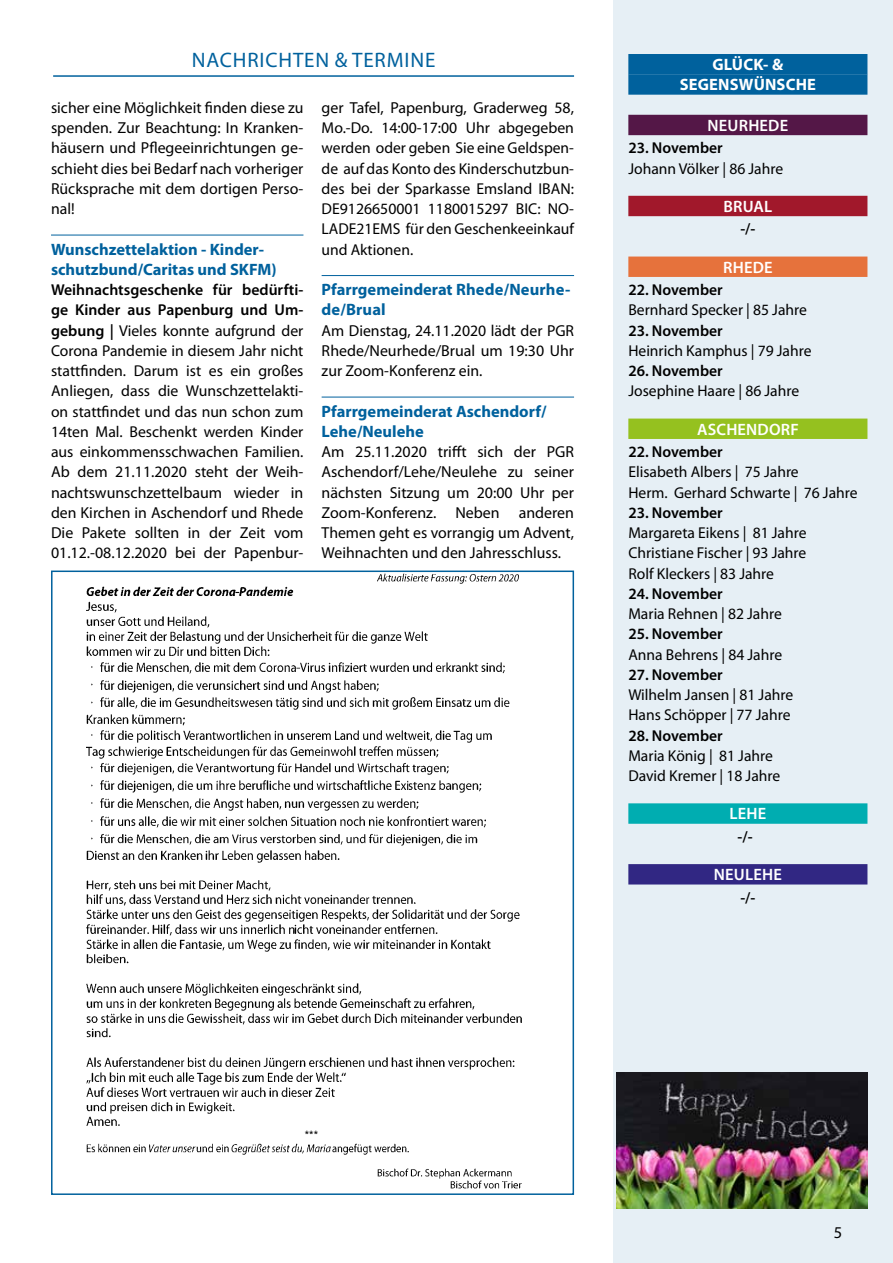
<style>
.page{position:relative;width:893px;height:1263px;background:#fff}
.page>*{position:absolute;margin:0;border:0;box-sizing:border-box;transform-origin:0 0}
.t1{font:21px "Myriad Pro";letter-spacing:.04em;color:#00619d}
.t2{font:700 16.5px/20.2px "Myriad Pro";color:#00619d}
.t3{font:600 16.5px "Myriad Pro";letter-spacing:.01em;color:#fff}
.t4{font:700 16.5px/20.2px "Myriad Pro";letter-spacing:.01em;color:#fff;text-align:center}
.t5{font:16.5px "Myriad Pro";color:#000}
.t6{font:15.9px/20.2px "Myriad Pro";color:#000;text-align:justify}
.t7{font:15.75px/20.2px "Myriad Pro";color:#000}
.t8{font:600 15.75px "Myriad Pro";color:#000}
.t9{font:11.4px "Arial";color:#000}
.s1{font-weight:600}
</style>
<div class="page">
<div style="left:613px;top:0;width:280px;height:1263px;background:#e6eff5"></div>
<div style="left:628px;top:54px;width:239px;height:20px;background:#00619d"></div>
<div style="left:628px;top:74px;width:239px;height:21px;background:#00619d"></div>
<div style="left:628px;top:115px;width:239px;height:20px;background:#541747"></div>
<div style="left:628px;top:196px;width:239px;height:20px;background:#a1182b"></div>
<div style="left:628px;top:257px;width:239px;height:20px;background:#e6723c"></div>
<div style="left:628px;top:419px;width:239px;height:20px;background:#95c11f"></div>
<div style="left:628px;top:803px;width:239px;height:21px;background:#00adb1"></div>
<div style="left:628px;top:864px;width:239px;height:20px;background:#312783"></div>
<hr style="left:53px;top:75px;width:521px;height:2px;background:#00619d">
<hr style="left:51px;top:235px;width:252px;height:1px;background:#00619d">
<hr style="left:322px;top:275px;width:252px;height:1px;background:#00619d">
<hr style="left:322px;top:397px;width:252px;height:1px;background:#00619d">
<img style="left:617px;top:1072px;width:250px;height:136px">
<img style="left:378px;top:573px;width:141px;height:11px">
<img style="left:87px;top:586px;width:207px;height:10px">
<img style="left:235px;top:586px;width:8px;height:10px">
<img style="left:87px;top:601px;width:30px;height:12px">
<img style="left:87px;top:616px;width:123px;height:12px">
<img style="left:87px;top:631px;width:341px;height:12px">
<img style="left:87px;top:643px;width:183px;height:13px">
<img style="left:100px;top:662px;width:196px;height:12px">
<img style="left:300px;top:662px;width:205px;height:12px">
<img style="left:100px;top:680px;width:279px;height:12px">
<img style="left:100px;top:697px;width:410px;height:13px">
<img style="left:87px;top:714px;width:98px;height:12px">
<img style="left:100px;top:730px;width:89px;height:12px">
<img style="left:189px;top:730px;width:303px;height:12px">
<img style="left:87px;top:746px;width:352px;height:13px">
<img style="left:100px;top:762px;width:349px;height:13px">
<img style="left:100px;top:780px;width:308px;height:13px">
<img style="left:408px;top:780px;width:74px;height:13px">
<img style="left:100px;top:798px;width:319px;height:12px">
<img style="left:100px;top:816px;width:386px;height:12px">
<img style="left:100px;top:834px;width:378px;height:12px">
<img style="left:87px;top:850px;width:116px;height:10px">
<img style="left:205px;top:850px;width:135px;height:12px">
<img style="left:87px;top:880px;width:184px;height:11px">
<img style="left:87px;top:894px;width:329px;height:12px">
<img style="left:87px;top:909px;width:433px;height:12px">
<img style="left:87px;top:921px;width:207px;height:15px">
<img style="left:294px;top:921px;width:144px;height:13px">
<img style="left:87px;top:939px;width:404px;height:12px">
<img style="left:87px;top:954px;width:42px;height:10px">
<img style="left:87px;top:983px;width:275px;height:12px">
<img style="left:87px;top:995px;width:388px;height:15px">
<img style="left:87px;top:1013px;width:79px;height:10px">
<img style="left:168px;top:1010px;width:354px;height:15px">
<img style="left:87px;top:1028px;width:24px;height:10px">
<img style="left:87px;top:1057px;width:428px;height:12px">
<img style="left:87px;top:1080px;width:4px;height:4px">
<img style="left:91px;top:1072px;width:250px;height:12px">
<img style="left:341px;top:1072px;width:5px;height:10px">
<img style="left:87px;top:1084px;width:248px;height:13px">
<img style="left:87px;top:1102px;width:148px;height:12px">
<img style="left:87px;top:1116px;width:33px;height:10px">
<img style="left:87px;top:1143px;width:59px;height:10px">
<img style="left:149px;top:1144px;width:48px;height:9px">
<img style="left:197px;top:1143px;width:35px;height:10px">
<img style="left:232px;top:1143px;width:101px;height:11px">
<img style="left:333px;top:1143px;width:76px;height:11px">
<img style="left:378px;top:1168px;width:134px;height:11px">
<img style="left:450px;top:1180px;width:72px;height:9px">
<div style="left:51px;top:570px;width:523px;height:625px;border:2px solid #00619d"></div>
<h1 class="t1" style="left:192px;top:47px;width:245px">NACHRICHTEN &amp; TERMINE</h1>
<p class="t6" style="left:51px;top:97px;width:254px">sicher eine Möglichkeit finden diese zu spenden. Zur Beachtung: In Kranken&shy;häusern und Pflegeeinrichtungen ge&shy;schieht dies bei Bedarf nach vorheriger Rücksprache mit dem dortigen Perso&shy;nal!</p>
<p class="t2" style="left:51px;top:238px;width:227px">Wunschzettelaktion - Kinder&shy;schutzbund/Caritas und SKFM)</p>
<p class="t7" style="left:51px;top:279px;width:254px;text-align:justify"><span class="s1">Weihnachtsgeschenke für bedürfti&shy;ge Kinder aus Papenburg und Um&shy;gebung |</span> Vieles konnte aufgrund der Corona Pandemie in diesem Jahr nicht stattfinden. Darum ist es ein großes Anliegen, dass die Wunschzettelakti&shy;on stattfindet und das nun schon zum 14ten Mal. Beschenkt werden Kinder aus einkommensschwachen Familien.</p>
<p class="t6" style="left:51px;top:462px;width:254px">Ab dem 21.11.2020 steht der Weih&shy;nachtswunschzettelbaum wieder in den Kirchen in Aschendorf und Rhede Die Pakete sollten in der Zeit vom 01.12.-08.12.2020 bei der Papenbur-</p>
<p class="t6" style="left:322px;top:97px;width:254px">ger Tafel, Papenburg, Graderweg 58,</p>
<p class="t7" style="left:322px;top:117px;width:254px;text-align:justify">Mo.-Do. 14:00-17:00 Uhr abgegeben werden oder geben Sie eine Geldspen&shy;de auf das Konto des Kinderschutzbun&shy;des bei der Sparkasse Emsland IBAN:<br>DE9126650001 1180015297 BIC: NO-LADE21EMS für den Geschenkeeinkauf und Aktionen.</p>
<p class="t2" style="left:322px;top:279px;width:250px">Pfarrgemeinderat Rhede/Neurhe&shy;de/Brual</p>
<p class="t6" style="left:322px;top:320px;width:254px">Am Dienstag, 24.11.2020 lädt der PGR Rhede/Neurhede/Brual um 19:30 Uhr zur Zoom-Konferenz ein.</p>
<p class="t2" style="left:322px;top:400px;width:226px">Pfarrgemeinderat Aschendorf/<br>Lehe/Neulehe</p>
<p class="t6" style="left:322px;top:441px;width:254px">Am 25.11.2020 trifft sich der PGR Aschendorf/Lehe/Neulehe zu seiner nächsten Sitzung um 20:00 Uhr per Zoom-Konferenz. Neben anderen Themen geht es vorrangig um Advent, Weihnachten und den Jahresschluss.</p>
<p class="t4" style="left:680px;top:54px;width:138px">GLÜCK- &amp;<br>SEGENSWÜNSCHE</p>
<p class="t3" style="left:708px;top:115px;width:82px">NEURHEDE</p>
<p class="t8" style="left:628px;top:138px;width:96px">23. November</p>
<p class="t7" style="left:628px;top:158px;width:156px">Johann Völker | 86 Jahre</p>
<p class="t3" style="left:724px;top:196px;width:50px">BRUAL</p>
<p class="t8" style="left:740px;top:219px;width:17px">-/-</p>
<p class="t3" style="left:723px;top:256px;width:51px">RHEDE</p>
<p class="t8" style="left:628px;top:280px;width:96px">22. November</p>
<p class="t7" style="left:628px;top:300px;width:180px">Bernhard Specker | 85 Jahre</p>
<p class="t8" style="left:628px;top:320px;width:96px">23. November</p>
<p class="t7" style="left:628px;top:340px;width:185px">Heinrich Kamphus | 79 Jahre</p>
<p class="t8" style="left:628px;top:361px;width:96px">26. November</p>
<p class="t7" style="left:628px;top:381px;width:172px">Josephine Haare | 86 Jahre</p>
<p class="t3" style="left:697px;top:418px;width:103px">ASCHENDORF</p>
<p class="t8" style="left:628px;top:442px;width:96px">22. November</p>
<p class="t7" style="left:628px;top:462px;width:231px">Elisabeth Albers | 75 Jahre<br>Herm. Gerhard Schwarte | 76 Jahre</p>
<p class="t8" style="left:628px;top:502px;width:96px">23. November</p>
<p class="t7" style="left:628px;top:522px;width:180px;text-align:justify">Margareta Eikens | 81 Jahre Christiane Fischer | 93 Jahre Rolf Kleckers | 83 Jahre</p>
<p class="t8" style="left:628px;top:584px;width:96px">24. November</p>
<p class="t7" style="left:628px;top:603px;width:155px">Maria Rehnen | 82 Jahre</p>
<p class="t8" style="left:628px;top:624px;width:96px">25. November</p>
<p class="t7" style="left:628px;top:644px;width:155px">Anna Behrens | 84 Jahre</p>
<p class="t8" style="left:628px;top:665px;width:96px">27. November</p>
<p class="t7" style="left:628px;top:684px;width:166px">Wilhelm Jansen | 81 Jahre<br>Hans Schöpper | 77 Jahre</p>
<p class="t8" style="left:628px;top:725px;width:96px">28. November</p>
<p class="t7" style="left:628px;top:745px;width:153px">Maria König | 81 Jahre<br>David Kremer | 18 Jahre</p>
<p class="t3" style="left:729px;top:803px;width:38px">LEHE</p>
<p class="t8" style="left:738px;top:826px;width:17px">-/-</p>
<p class="t3" style="left:714px;top:864px;width:69px">NEULEHE</p>
<p class="t8" style="left:740px;top:887px;width:17px">-/-</p>
<p class="t9" style="left:305px;top:1127px;width:15px">***</p>
<p class="t5" style="left:834px;top:1222px;width:10px">5</p>
</div>
